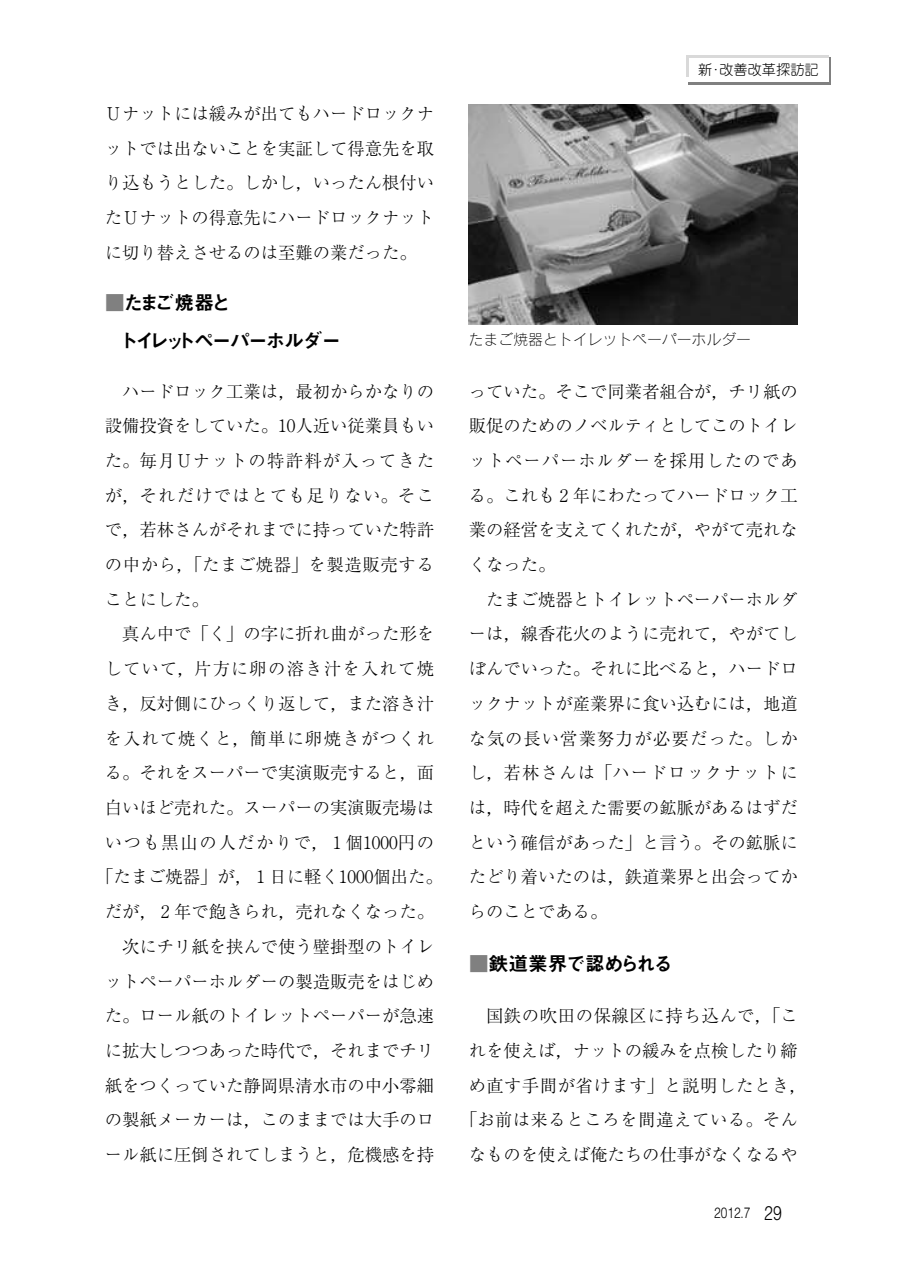
<style>
.page{position:relative;width:903px;height:1276px;background:#fff}
.page>*{position:absolute;margin:0;border:0;box-sizing:border-box;transform-origin:0 0}
.t1{font:19.78px/37.1px "Midashi Go MB31";letter-spacing:-.11em;color:#000}
.t2{font:19.78px "Midashi Go MB31";letter-spacing:-.045em;color:#000}
.t3{font:300 17.32px/34.6px "Ryumin";color:#000;text-align:justify}
.t4{font:300 17.32px "Ryumin";letter-spacing:.035em;color:#000}
.t5{font:300 17.32px "Ryumin";letter-spacing:.075em;color:#000}
.t6{font:300 17.32px "Ryumin";letter-spacing:.09em;color:#000}
.t7{font:14.88px "Rodin CID L";color:#000}
.t8{font:300 14.88px "Helvetica";color:#000;scale:.8 1}
.t9{font:300 14.17px "Jun 101";color:#000}
.s1{color:#808080}
.s2{font-size:19.78px}
</style>
<div class="page">
<hr style="left:688px;top:82px;width:143px;height:2px;background:#808080">
<hr style="left:829px;top:58px;width:2px;height:24px;background:#808080">
<svg style="left:686px;top:58px;width:2px;height:19px"></svg>
<hr style="left:686px;top:55px;width:143px;height:3px;background:#d9d9d9">
<img style="left:469px;top:105px;width:329px;height:220px">
<p class="t3" style="left:105px;top:98px;width:331px">Ｕナットには緩みが出てもハードロックナットでは出ないことを実証して得意先を取り込もうとした。しかし，いったん根付いたＵナットの得意先にハードロックナットに切り替えさせるのは至難の業だった。</p>
<p class="t1" style="left:119px;top:287px;width:224px;text-indent:-14px"><span class="s1">■</span>たまご焼器と<br>トイレットペーパーホルダー</p>
<p class="t3" style="left:105px;top:376px;width:331px;text-indent:17px">ハードロック工業は，最初からかなりの設備投資をしていた。１０人近い従業員もいた。毎月Ｕナットの特許料が入ってきたが，それだけではとても足りない。そこで，若林さんがそれまでに持っていた特許の中から，「たまご焼器」を製造販売することにした。</p>
<p class="t3" style="left:122px;top:619px;width:313px">真ん中で「く」の字に折れ曲がった形を</p>
<p class="t5" style="left:105px;top:663px;width:331px">していて，片方に卵の溶き汁を入れて焼</p>
<p class="t3" style="left:105px;top:688px;width:331px">き，反対側にひっくり返して，また溶き汁</p>
<p class="t5" style="left:105px;top:732px;width:331px">を入れて焼くと，簡単に卵焼きがつくれ</p>
<p class="t3" style="left:105px;top:758px;width:331px">る。それをスーパーで実演販売すると，面</p>
<p class="t3" style="left:105px;top:792px;width:331px">白いほど売れた。スーパーの実演販売場は</p>
<p class="t6" style="left:105px;top:836px;width:331px">いつも黒山の人だかりで，１個１０００円の</p>
<p class="t3" style="left:96px;top:862px;width:348px">「たまご焼器」が，１日に軽く１０００個出た。</p>
<p class="t3" style="left:105px;top:896px;width:331px">だが，２年で飽きられ，売れなくなった。</p>
<p class="t3" style="left:122px;top:931px;width:313px">次にチリ紙を挟んで使う壁掛型のトイレ</p>
<p class="t3" style="left:105px;top:966px;width:331px">ットペーパーホルダーの製造販売をはじめ</p>
<p class="t3" style="left:105px;top:1001px;width:331px">た。ロール紙のトイレットペーパーが急速</p>
<p class="t3" style="left:105px;top:1035px;width:331px">に拡大しつつあった時代で，それまでチリ</p>
<p class="t3" style="left:105px;top:1070px;width:331px">紙をつくっていた静岡県清水市の中小零細</p>
<p class="t3" style="left:105px;top:1105px;width:331px">の製紙メーカーは，このままでは大手のロ</p>
<p class="t3" style="left:105px;top:1139px;width:331px">ール紙に圧倒されてしまうと，危機感を持</p>
<p class="t9" style="left:698px;top:65px;width:122px">新・改善改革探訪記</p>
<p class="t7" style="left:469px;top:334px;width:284px">たまご焼器とトイレットペーパーホルダー</p>
<p class="t3" style="left:469px;top:376px;width:331px">っていた。そこで同業者組合が，チリ紙の販促のためのノベルティとしてこのトイレットペーパーホルダーを採用したのである。これも２年にわたってハードロック工業の経営を支えてくれたが，やがて売れなくなった。</p>
<p class="t3" style="left:469px;top:584px;width:331px;text-indent:17px">たまご焼器とトイレットペーパーホルダーは，線香花火のように売れて，やがてしぼんでいった。それに比べると，ハードロックナットが産業界に食い込むには，地道な気の長い営業努力が必要だった。しかし，若林さんは「ハードロックナットには，時代を超えた需要の鉱脈があるはずだという確信があった」と言う。その鉱脈にたどり着いたのは，鉄道業界と出会ってからのことである。</p>
<p class="t2" style="left:469px;top:956px;width:206px"><span class="s1">■</span>鉄道業界で認められる</p>
<p class="t4" style="left:486px;top:1010px;width:313px">国鉄の吹田の保線区に持ち込んで，「こ</p>
<p class="t3" style="left:469px;top:1035px;width:331px">れを使えば，ナットの緩みを点検したり締</p>
<p class="t4" style="left:469px;top:1079px;width:339px">め直す手間が省けます」と説明したとき，</p>
<p class="t4" style="left:460px;top:1114px;width:339px">「お前は来るところを間違えている。そん</p>
<p class="t3" style="left:469px;top:1139px;width:331px">なものを使えば俺たちの仕事がなくなるや</p>
<p class="t8" style="left:714px;top:1208px;width:86px">2012.7 <span class="s2">29</span></p>
</div>
